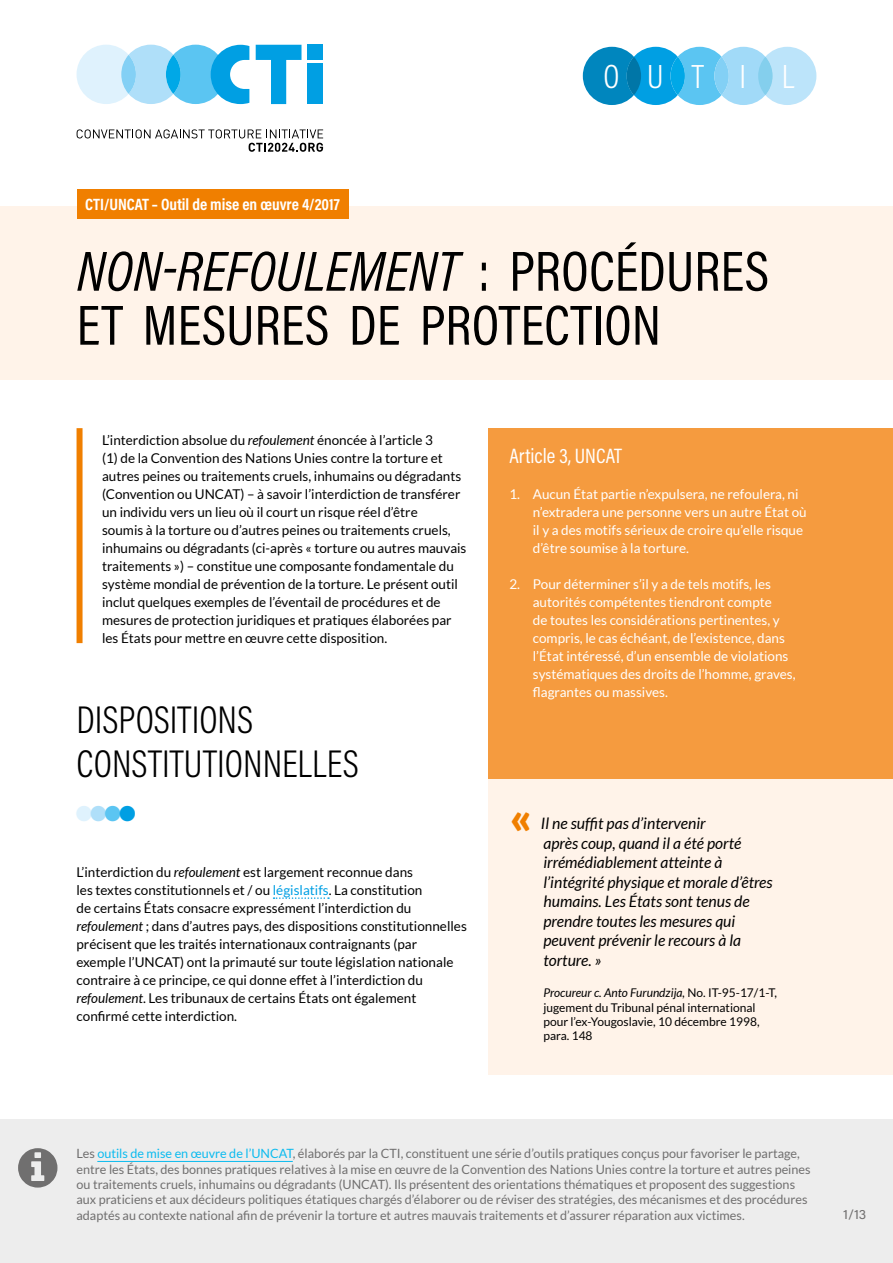
<style>
.page{position:relative;width:893px;height:1263px;background:#fff}
.page>*{position:absolute;margin:0;border:0;box-sizing:border-box;transform-origin:0 0}
.t1{font:57px/54px "Acumin Pro Cond";color:#000}
.t2{font:900 45px "Lato";color:#f07f00}
.t3{font:300 39px/43.5px "Acumin Pro Cond";color:#000}
.t4{font:300 33.75px "Acumin Pro Cond";color:#fff}
.t5{font:21px "Acumin Pro Cond";color:#fff}
.t6{font:700 16.5px "Acumin Pro Cond";color:#fff}
.t7{font:italic 15.75px/19.5px "Lato";color:#000}
.t8{font:13.5px/18px "Lato";color:#000}
.t9{font:13.5px/18px "Lato";color:#fff}
.t10{font:13.5px "Acumin Pro";color:#706f6f}
.t11{font:12.75px/15.3px "Lato";color:#706f6f}
.t12{font:12px/14.4px "Lato";color:#000}
.s1{font-style:italic}
.s2{color:#009fe3}
.s3{color:#0bbbef}
</style>
<div class="page">
<svg style="left:77px;top:129px;width:246px;height:23px"></svg>
<div style="left:308px;top:45px;width:15px;height:15px;background:#009fe3"></div>
<div style="left:308px;top:63px;width:15px;height:41px;background:#009fe3"></div>
<svg style="left:256px;top:45px;width:45px;height:59px"></svg>
<svg style="left:77px;top:45px;width:172px;height:59px;background:#95d7f5"></svg>
<div style="left:0;top:206px;width:893px;height:173px;background:#fff3e9"></div>
<svg style="left:274px;top:897px;width:55px;height:2px"></svg>
<div style="left:77px;top:428px;width:6px;height:215px;background:#f07f00"></div>
<div style="left:488px;top:428px;width:405px;height:351px;background:#f59b3f"></div>
<div style="left:488px;top:779px;width:405px;height:296px;background:#fff3e9"></div>
<svg style="left:583px;top:47px;width:233px;height:58px;background:#70c4ea"></svg>
<svg style="left:714px;top:57px;width:15px;height:38px"></svg>
<div style="left:670px;top:57px;width:15px;height:38px;background:#00a8e7;border-radius:50%"></div>
<div style="left:758px;top:57px;width:15px;height:38px;background:#84cfed;border-radius:50%"></div>
<div style="left:627px;top:57px;width:14px;height:38px;background:#0076a7;border-radius:50%"></div>
<div style="left:77px;top:190px;width:271px;height:29px;background:#f07f00"></div>
<div style="left:0;top:1119px;width:893px;height:144px;background:#ededed"></div>
<hr style="left:97px;top:1161px;width:196px;height:1px;background:#0bbbef">
<svg style="left:18px;top:1148px;width:39px;height:39px"></svg>
<h3 class="t4" style="left:603px;top:54px;width:192px">OUT IL</h3>
<p class="t6" style="left:85px;top:194px;width:256px">CTI/UNCAT – Outil de mise en œuvre 4/2017</p>
<h1 class="t1" style="left:77px;top:243px;width:694px"><span class="s1">NON-REFOULEMENT</span> : PROCÉDURES<br>ET MESURES DE PROTECTION</h1>
<p class="t8" style="left:102px;top:431px;width:366px">L’interdiction absolue du <span class="s1">refoulement</span> énoncée à l’article 3<br>(1) de la Convention des Nations Unies contre la torture et autres peines ou traitements cruels, inhumains ou dégradants (Convention ou UNCAT) – à savoir l’interdiction de transférer un individu vers un lieu où il court un risque réel d’être<br>soumis à la torture ou d’autres peines ou traitements cruels, inhumains ou dégradants (ci-après « torture ou autres mauvais traitements ») – constitue une composante fondamentale du système mondial de prévention de la torture. Le présent outil inclut quelques exemples de l’éventail de procédures et de mesures de protection juridiques et pratiques élaborées par les États pour mettre en œuvre cette disposition.</p>
<h3 class="t3" style="left:77px;top:697px;width:284px">DISPOSITIONS<br>CONSTITUTIONNELLES</h3>
<p class="t8" style="left:77px;top:863px;width:392px">L’interdiction du <span class="s1">refoulement</span> est largement reconnue dans<br>les textes constitutionnels et / ou <span class="s2">législatifs</span>. La constitution<br>de certains États consacre expressément l’interdiction du <span class="s1">refoulement</span> ; dans d’autres pays, des dispositions constitutionnelles précisent que les traités internationaux contraignants (par exemple l’UNCAT) ont la primauté sur toute législation nationale contraire à ce principe, ce qui donne effet à l’interdiction du <span class="s1">refoulement</span>. Les tribunaux de certains États ont également confirmé cette interdiction.</p>
<h3 class="t5" style="left:509px;top:442px;width:114px">Article 3, UNCAT</h3>
<p class="t9" style="left:533px;top:485px;width:275px;text-indent:-23px">1. Aucun État partie n’expulsera, ne refoulera, ni n’extradera une personne vers un autre État où il y a des motifs sérieux de croire qu’elle risque d’être soumise à la torture.</p>
<p class="t9" style="left:533px;top:575px;width:264px;text-indent:-23px">2. Pour déterminer s’il y a de tels motifs, les autorités compétentes tiendront compte<br>de toutes les considérations pertinentes, y compris, le cas échéant, de l’existence, dans l’État intéressé, d’un ensemble de violations systématiques des droits de l’homme, graves, flagrantes ou massives.</p>
<h2 class="t2" style="left:509px;top:791px;width:24px">«</h2>
<p class="t7" style="left:541px;top:814px;width:233px">Il ne suffit pas d’intervenir<br>après coup, quand il a été porté irrémédiablement atteinte à l’intégrité physique et morale d’êtres humains. Les États sont tenus de prendre toutes les mesures qui peuvent prévenir le recours à la torture. »</p>
<p class="t12" style="left:543px;top:985px;width:235px"><span class="s1">Procureur c. Anto Furundzija,</span> No. IT-95-17/1-T, jugement du Tribunal pénal international pour l’ex-Yougoslavie, 10 décembre 1998, para. 148</p>
<p class="t11" style="left:77px;top:1146px;width:736px">Les <span class="s3">outils de mise en œuvre de l’UNCAT</span>, élaborés par la CTI, constituent une série d’outils pratiques conçus pour favoriser le partage, entre les États, des bonnes pratiques relatives à la mise en œuvre de la Convention des Nations Unies contre la torture et autres peines ou traitements cruels, inhumains ou dégradants (UNCAT). Ils présentent des orientations thématiques et proposent des suggestions aux praticiens et aux décideurs politiques étatiques chargés d’élaborer ou de réviser des stratégies, des mécanismes et des procédures adaptés au contexte national afin de prévenir la torture et autres mauvais traitements et d’assurer réparation aux victimes.</p>
<p class="t10" style="left:843px;top:1205px;width:25px">1/13</p>
</div>
